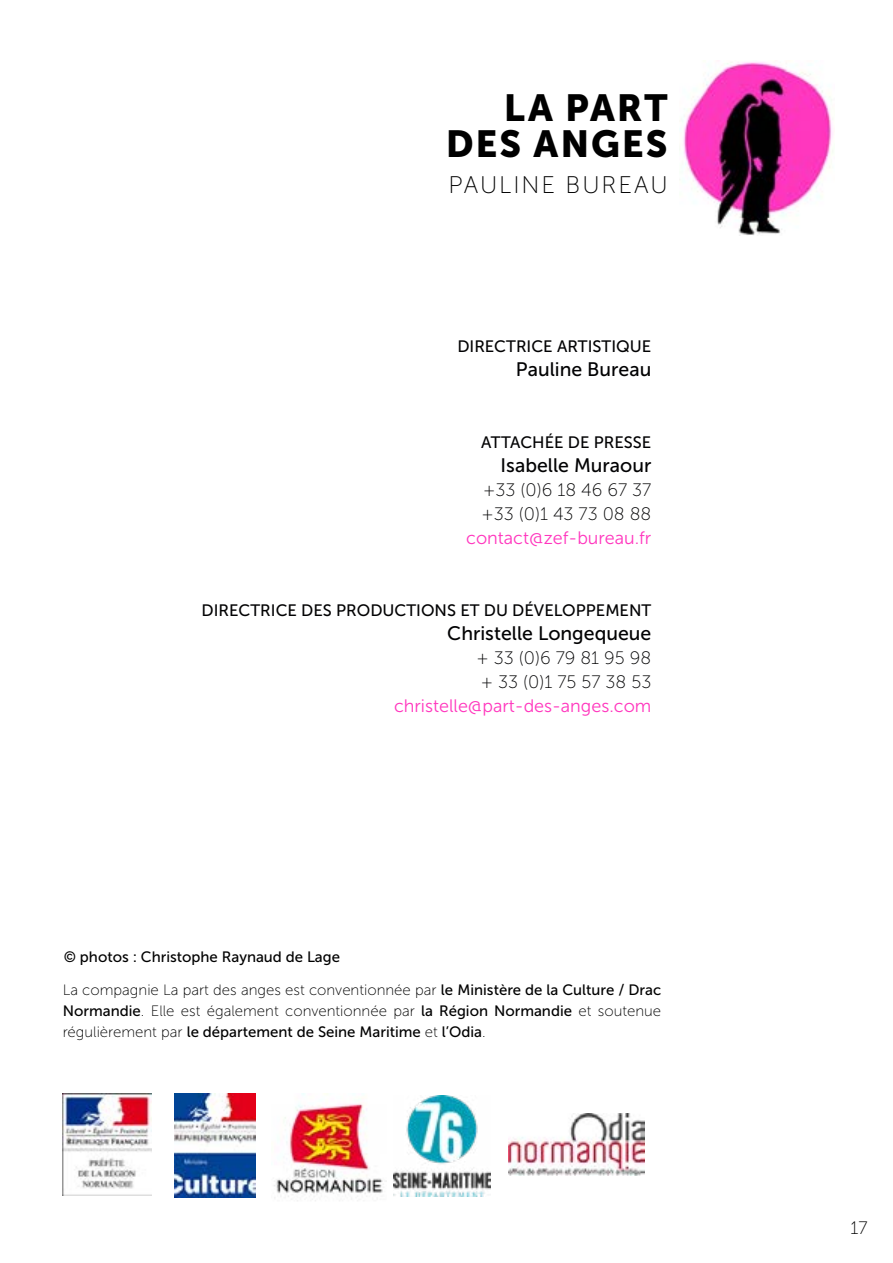
<style>
.page{position:relative;width:893px;height:1263px;background:#fff}
.page>*{position:absolute;margin:0;border:0;box-sizing:border-box;transform-origin:0 0}
.t1{font:37.5px/36px "Museo Sans 900";letter-spacing:.05em;color:#000;text-align:right}
.t2{font:24px "Museo Sans 100";letter-spacing:.08em;color:#000}
.t3{font:19.5px "Museo Sans 500";color:#020203}
.t4{font:18px/24px "Museo Sans 100";color:#020203}
.t5{font:18px "Museo Sans 300";color:#ff37be}
.t6{font:18px "Museo Sans 100";color:#000}
.t7{font:16.5px "Museo Sans 500";color:#020203}
.t8{font:15px/21px "Museo Sans 100";color:#000}
.t9{font:15px "Museo Sans 500";color:#000}
.s1{font-family:"Museo Sans 500"}
.s2{font-family:"Museo Sans 100"}
</style>
<div class="page">
<img style="left:682px;top:62px;width:151px;height:173px">
<img style="left:63px;top:1093px;width:89px;height:103px">
<img style="left:175px;top:1093px;width:81px;height:105px">
<img style="left:274px;top:1093px;width:113px;height:108px">
<img style="left:393px;top:1095px;width:98px;height:101px">
<img style="left:508px;top:1114px;width:137px;height:61px">
<h1 class="t1" style="left:446px;top:89px;width:223px">LA PART<br>DES ANGES</h1>
<h2 class="t2" style="left:448px;top:172px;width:221px">PAULINE BUREAU</h2>
<p class="t7" style="left:457px;top:337px;width:195px">DIRECTRICE ARTISTIQUE</p>
<h3 class="t3" style="left:516px;top:358px;width:137px">Pauline Bureau</h3>
<p class="t7" style="left:481px;top:433px;width:172px">ATTACHÉE DE PRESSE</p>
<h3 class="t3" style="left:501px;top:454px;width:152px">Isabelle Muraour</h3>
<p class="t4" style="left:482px;top:478px;width:171px">+33 (0)6 18 46 67 37 +33 (0)1 43 73 08 88</p>
<p class="t5" style="left:466px;top:528px;width:187px">contact@zef-bureau.fr</p>
<p class="t7" style="left:202px;top:601px;width:451px">DIRECTRICE DES PRODUCTIONS ET DU DÉVELOPPEMENT</p>
<h3 class="t3" style="left:447px;top:622px;width:206px">Christelle Longequeue</h3>
<p class="t4" style="left:477px;top:646px;width:176px">+ 33 (0)6 79 81 95 98 + 33 (0)1 75 57 38 53</p>
<p class="t5" style="left:394px;top:696px;width:259px">christelle@part-des-anges.com</p>
<p class="t9" style="left:64px;top:948px;width:278px">© photos : Christophe Raynaud de Lage</p>
<p class="t8" style="left:63px;top:980px;width:600px">La compagnie La part des anges est conventionnée par <span class="s1">le Ministère de la Culture / Drac<br>Normandie</span>. Elle est également conventionnée par <span class="s1">la Région Normandie</span> et soutenue</p>
<p class="t9" style="left:63px;top:1024px;width:424px"><span class="s2">régulièrement par</span> le département de Seine Maritime <span class="s2">et</span> l’Odia<span class="s2">.</span></p>
<p class="t6" style="left:850px;top:1218px;width:19px">17</p>
</div>
